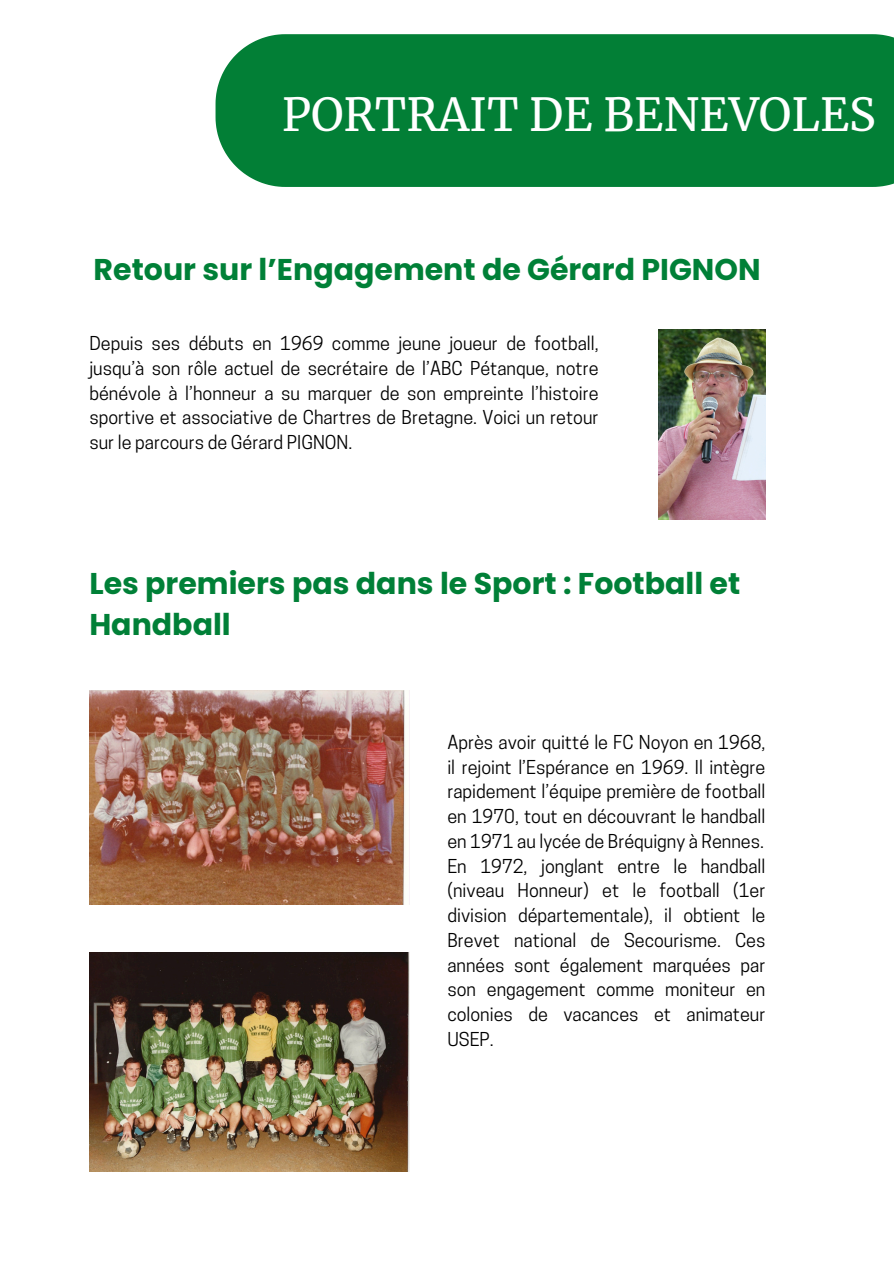
<style>
.page{position:relative;width:894px;height:1264px;background:#fff}
.page>*{position:absolute;margin:0;border:0;box-sizing:border-box;transform-origin:0 0}
.t1{font:45px "Merriweather";color:#fff}
.t2{font:700 30px/41.7px "Poppins";color:#008037}
.t3{font:18px/24.8px "Cooper Hewitt";color:#000;text-align:justify}
</style>
<div class="page">
<div style="left:215px;top:34px;width:678px;height:153px;background:#027f36"></div>
<img style="left:658px;top:329px;width:107px;height:190px">
<img style="left:89px;top:691px;width:316px;height:213px">
<img style="left:89px;top:952px;width:320px;height:219px">
<p class="t1" style="left:282px;top:87px;width:595px">PORTRAIT DE BENEVOLES</p>
<h1 class="t2" style="left:94px;top:248px;width:668px">Retour sur l’Engagement de Gérard PIGNON</h1>
<h2 class="t3" style="left:89px;top:333px;width:510px">Depuis ses débuts en 1969 comme jeune joueur de football, jusqu’à son rôle actuel de secrétaire de l’ABC Pétanque, notre bénévole à l’honneur a su marquer de son empreinte l’histoire sportive et associative de Chartres de Bretagne. Voici un retour sur le parcours de Gérard PIGNON.</h2>
<h2 class="t2" style="left:89px;top:562px;width:652px">Les premiers pas dans le Sport : Football et<br>Handball</h2>
<p class="t3" style="left:447px;top:732px;width:319px">Après avoir quitté le FC Noyon en 1968, il rejoint l’Espérance en 1969. Il intègre rapidement l’équipe première de football en 1970, tout en découvrant le handball en 1971 au lycée de Bréquigny à Rennes.</p>
<p class="t3" style="left:447px;top:855px;width:319px">En 1972, jonglant entre le handball (niveau Honneur) et le football (1er division départementale), il obtient le Brevet national de Secourisme. Ces années sont également marquées par son engagement comme moniteur en colonies de vacances et animateur USEP.</p>
</div>
